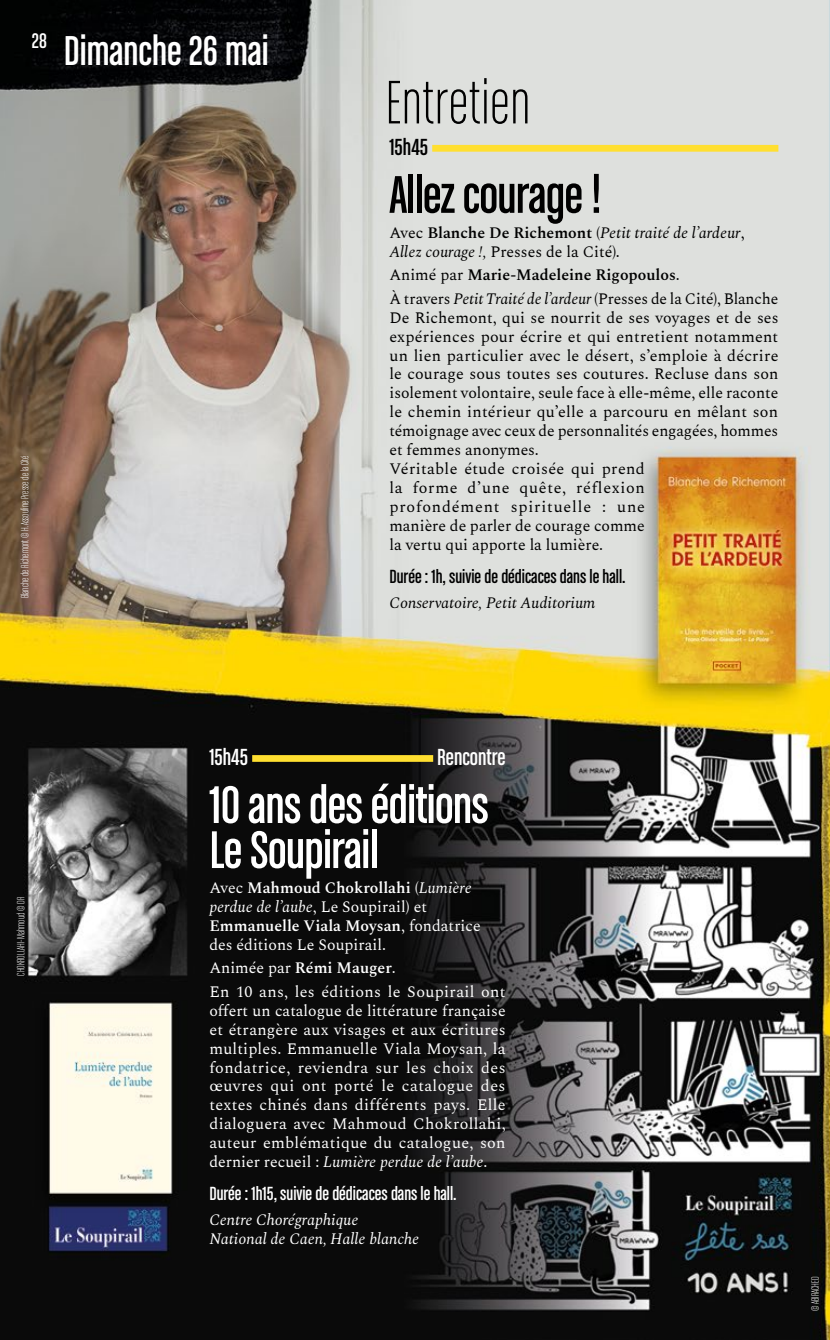
<style>
.page{position:relative;width:830px;height:1340px;background:#fff}
.page>*{position:absolute;margin:0;border:0;box-sizing:border-box;transform-origin:0 0}
.t1{font:65.25px "Chalet Comprime Milan Sixty";letter-spacing:.02em;color:#000}
.t2{font:56.25px/45px "Chalet Comprime Cologne Sixty";letter-spacing:-.01em;color:#fff}
.t3{font:56.25px "Chalet Comprime Cologne Sixty";letter-spacing:-.01em;color:#000}
.t4{font:44.32px "Chalet Comprime Cologne Sixty";color:#fff}
.t5{font:24.75px "Chalet Comprime Cologne Sixty";color:#fff}
.t6{font:24.75px "Chalet Comprime Cologne Sixty";color:#000}
.t7{font:20.25px "Chalet Comprime Cologne Sixty";color:#fff}
.t8{font:20.25px "Chalet Comprime Cologne Sixty";color:#000}
.t9{font:15.75px/18.9px "Spectral";letter-spacing:.005em;color:#000}
.t10{font:15.75px/18.9px "Spectral";letter-spacing:.02em;color:#fff}
.t11{font:15.75px/18.9px "Spectral";color:#fff}
.t12{font:italic 15.75px/18.9px "Spectral";color:#000}
.t13{font:italic 15.75px/18.9px "Spectral";color:#fff}
.t14{font:11.25px "Chalet Comprime Milan Sixty";color:#fff}
.s1{font-style:normal}
.s2{font-weight:600;font-style:normal}
.s3{font-weight:600}
.s4{font-style:italic}
</style>
<div class="page">
<img style="left:0;top:0;width:829px;height:1339px">
<div style="left:432px;top:145px;width:346px;height:7px;background:#ffdf30"></div>
<div style="left:252px;top:755px;width:181px;height:6px;background:#ffdf30"></div>
<h3 class="t4" style="left:32px;top:26px;width:238px"><sup>28</sup> Dimanche 26 mai</h3>
<p class="t14" style="left:19px;top:598px;width:144px;rotate:-90deg">Blanche de Richemont © H.Assouline Presse de la Cité</p>
<h1 class="t1" style="left:385px;top:67px;width:146px">Entretien</h1>
<h3 class="t6" style="left:389px;top:133px;width:40px">15h45</h3>
<h2 class="t3" style="left:389px;top:164px;width:214px">Allez courage !</h2>
<p class="t12" style="left:389px;top:222px;width:356px"><span class="s1">Avec</span> <span class="s2">Blanche De Richemont</span> <span class="s1">(</span>Petit traité de l’ardeur<span class="s1">,<br></span>Allez courage !, <span class="s1">Presses de la Cité).</span></p>
<p class="t9" style="left:389px;top:262px;width:390px;line-height:23.4px">Animé par <span class="s3">Marie-Madeleine Rigopoulos</span>.<br>À travers <span class="s4">Petit Traité de l’ardeur</span> (Presses de la Cité), Blanche</p>
<p class="t9" style="left:389px;top:307px;width:390px">De Richemont, qui se nourrit de ses voyages et de ses expériences pour écrire et qui entretient notamment un lien particulier avec le désert, s’emploie à décrire le courage sous toutes ses coutures. Recluse dans son isolement volontaire, seule face à elle-même, elle raconte le chemin intérieur qu’elle a parcouru en mêlant son témoignage avec ceux de personnalités engagées, hommes et femmes anonymes.<br>Véritable étude croisée qui prend<br>la forme d’une quête, réflexion<br>profondément spirituelle : une<br>manière de parler de courage comme<br>la vertu qui apporte la lumière.</p>
<p class="t8" style="left:389px;top:565px;width:237px">Durée : 1h, suivie de dédicaces dans le hall.</p>
<p class="t12" style="left:389px;top:592px;width:207px">Conservatoire, Petit Auditorium</p>
<p class="t14" style="left:15px;top:975px;width:80px;rotate:-90deg">CHOKROLLAHI-Mahmoud © DR</p>
<h3 class="t5" style="left:209px;top:743px;width:40px">15h45</h3>
<h3 class="t5" style="left:437px;top:743px;width:70px">Rencontre</h3>
<h2 class="t2" style="left:209px;top:781px;width:280px">10 ans des éditions<br>Le Soupirail</h2>
<p class="t11" style="left:209px;top:877px;width:273px">Avec <span class="s3">Mahmoud Chokrollahi</span> (<span class="s4">Lumière perdue de l’aube</span>, Le Soupirail) et <span class="s3">Emmanuelle Viala Moysan</span>, fondatrice des éditions Le Soupirail.</p>
<p class="t10" style="left:209px;top:955px;width:297px;line-height:23.4px">Animée par <span class="s3">Rémi Mauger</span>.<br>En 10 ans, les éditions le Soupirail ont</p>
<p class="t10" style="left:209px;top:999px;width:298px;text-align:justify">offert un catalogue de littérature française et étrangère aux visages et aux écritures multiples. Emmanuelle Viala Moysan, la fondatrice, reviendra sur les choix des œuvres qui ont porté le catalogue des textes chinés dans différents pays. Elle dialoguera avec Mahmoud Chokrollahi, auteur emblématique du catalogue, son dernier recueil : <span class="s4">Lumière perdue de l’aube</span>.</p>
<p class="t7" style="left:209px;top:1182px;width:249px">Durée : 1h15, suivie de dédicaces dans le hall.</p>
<p class="t13" style="left:209px;top:1209px;width:211px">Centre Chorégraphique<br>National de Caen, Halle blanche</p>
<p class="t14" style="left:808px;top:1311px;width:36px;rotate:-90deg">© ABIRACHED</p>
</div>
